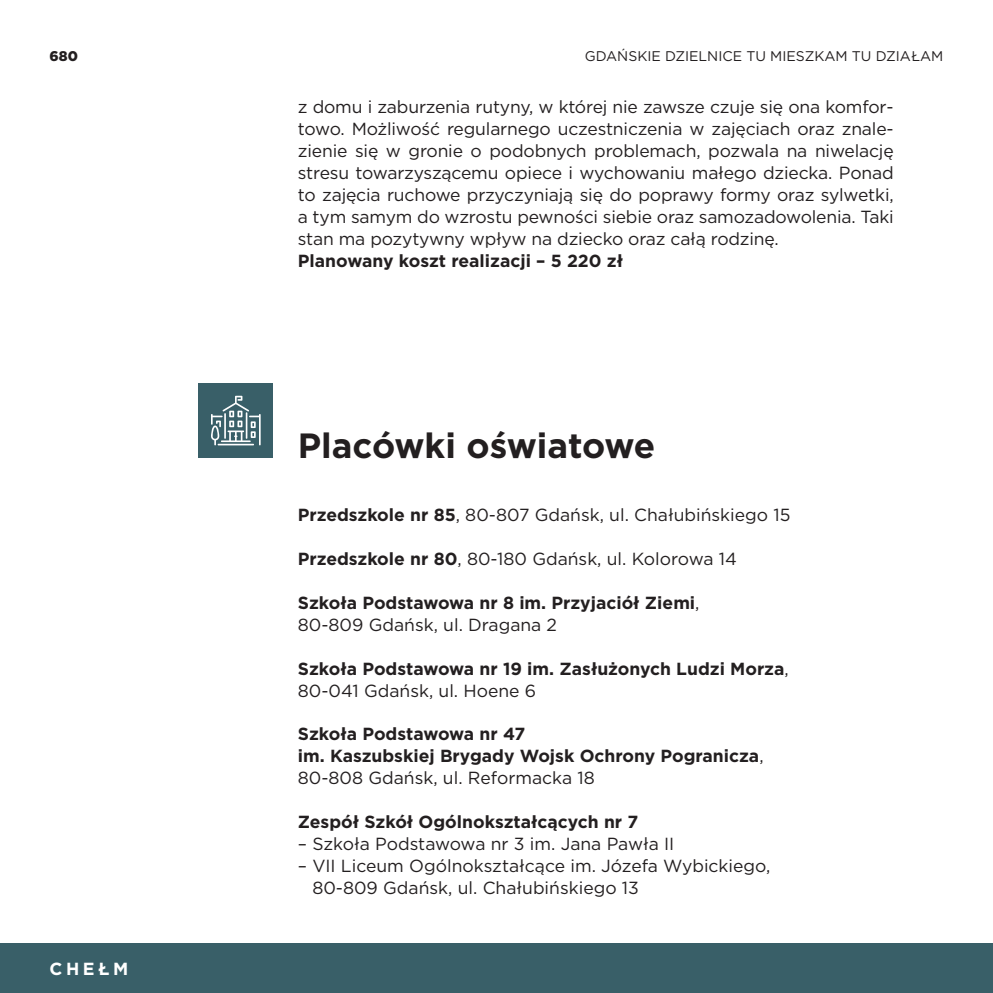
<style>
.page{position:relative;width:993px;height:993px;background:#fff}
.page>*{position:absolute;margin:0;border:0;box-sizing:border-box;transform-origin:0 0}
.t1{font:700 35px "Gotham";color:#231f20}
.t2{font:17.5px/21.9px "Gotham";color:#231f20;text-align:justify}
.t3{font:700 17.5px/21.9px "Gotham";color:#231f20}
.t4{font:700 17.5px "Gotham";letter-spacing:.2em;color:#fff}
.t5{font:14px "Gotham";color:#231f20}
.t6{font:900 14px "Gotham";color:#231f20}
.s1{font-weight:700}
.s2{font-weight:400}
</style>
<div class="page">
<div style="left:0;top:943px;width:992px;height:49px;background:#395f68"></div>
<div style="left:198px;top:383px;width:75px;height:74px;background:#395f68"></div>
<svg style="left:211px;top:395px;width:49px;height:50px"></svg>
<p class="t6" style="left:50px;top:46px;width:30px">680</p>
<p class="t5" style="left:584px;top:47px;width:360px">GDAŃSKIE DZIELNICE TU MIESZKAM TU DZIAŁAM</p>
<p class="t2" style="left:298px;top:96px;width:597px">z domu i zaburzenia rutyny, w której nie zawsze czuje się ona komfor&shy;towo. Możliwość regularnego uczestniczenia w zajęciach oraz znale&shy;zienie się w gronie o podobnych problemach, pozwala na niwelację stresu towarzyszącemu opiece i wychowaniu małego dziecka. Ponad to zajęcia ruchowe przyczyniają się do poprawy formy oraz sylwetki, a tym samym do wzrostu pewności siebie oraz samozadowolenia. Taki stan ma pozytywny wpływ na dziecko oraz całą rodzinę.</p>
<p class="t3" style="left:298px;top:249px;width:326px">Planowany koszt realizacji – 5 220 zł</p>
<h1 class="t1" style="left:298px;top:422px;width:359px">Placówki oświatowe</h1>
<p class="t4" style="left:50px;top:957px;width:80px">CHEŁM</p>
<p class="t2" style="left:298px;top:504px;width:494px"><span class="s1">Przedszkole nr 85</span>, 80-807 Gdańsk, ul. Chałubińskiego 15</p>
<p class="t2" style="left:298px;top:547px;width:440px"><span class="s1">Przedszkole nr 80</span>, 80-180 Gdańsk, ul. Kolorowa 14</p>
<p class="t3" style="left:298px;top:591px;width:403px">Szkoła Podstawowa nr 8 im. Przyjaciół Ziemi<span class="s2">,<br>80-809 Gdańsk, ul. Dragana 2</span></p>
<p class="t3" style="left:298px;top:657px;width:492px">Szkoła Podstawowa nr 19 im. Zasłużonych Ludzi Morza<span class="s2">,<br>80-041 Gdańsk, ul. Hoene 6</span></p>
<p class="t3" style="left:298px;top:723px;width:467px">Szkoła Podstawowa nr 47<br>im. Kaszubskiej Brygady Wojsk Ochrony Pogranicza<span class="s2">,<br>80-808 Gdańsk, ul. Reformacka 18</span></p>
<p class="t3" style="left:298px;top:810px;width:342px">Zespół Szkół Ogólnokształcących nr 7</p>
<p class="t2" style="left:298px;top:832px;width:378px">– Szkoła Podstawowa nr 3 im. Jana Pawła II</p>
<p class="t2" style="left:312px;top:854px;width:459px;text-indent:-14px">– VII Liceum Ogólnokształcące im. Józefa Wybickiego,<br>80-809 Gdańsk, ul. Chałubińskiego 13</p>
</div>
